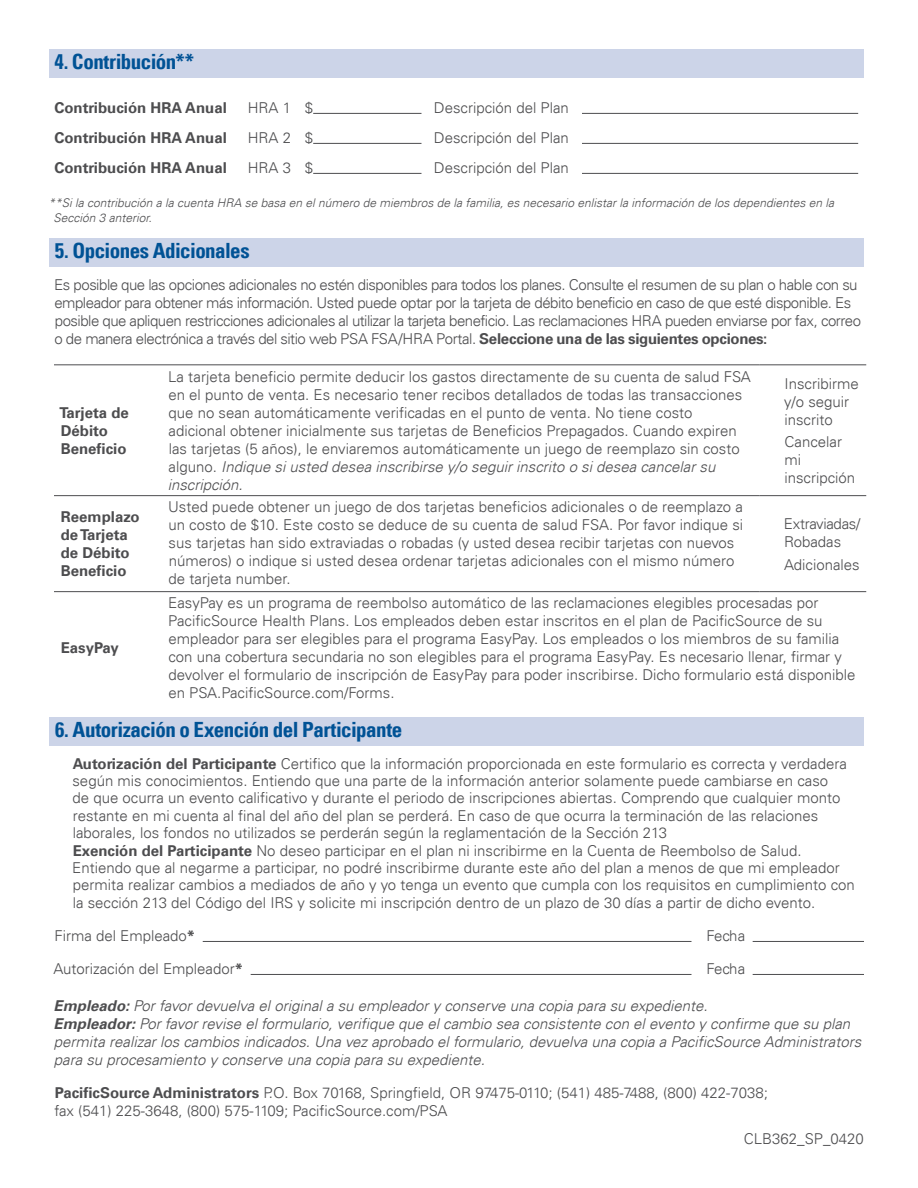
<style>
.page{position:relative;width:918px;height:1188px;background:#fff}
.page>*{position:absolute;margin:0;border:0;box-sizing:border-box;transform-origin:0 0}
.t1{font:700 condensed 21px "Univers LT";letter-spacing:-.025em;color:#005295}
.t2{font:300 15px/18px "Univers LT";color:#4d4d4f}
.t3{font:300 15px/18px "Univers LT";letter-spacing:-.035em;color:#4d4d4f}
.t4{font:italic 300 15px/18px "Univers LT";color:#4d4d4f}
.t5{font:700 15px/18px "Univers LT";color:#4d4d4f}
.t6{font:300 15px/18px "Univers LT";letter-spacing:-.02em;color:#4d4d4f}
.t7{font:italic 300 12px/15px "Univers LT";color:#4d4d4f}
.s1{font-weight:700}
.s2{font-style:italic}
</style>
<div class="page">
<div style="left:50px;top:50px;width:814px;height:28px;background:#ccd4e8"></div>
<div style="left:50px;top:238px;width:814px;height:29px;background:#ccd4e8"></div>
<div style="left:50px;top:718px;width:814px;height:28px;background:#ccd4e8"></div>
<hr style="left:203px;top:941px;width:489px;height:1px;background:#4d4d4f">
<hr style="left:753px;top:941px;width:111px;height:1px;background:#4d4d4f">
<hr style="left:251px;top:974px;width:441px;height:1px;background:#4d4d4f">
<hr style="left:753px;top:974px;width:111px;height:1px;background:#4d4d4f">
<hr style="left:313px;top:113px;width:108px;height:1px;background:#4d4d4f">
<hr style="left:582px;top:113px;width:276px;height:1px;background:#4d4d4f">
<hr style="left:313px;top:143px;width:108px;height:1px;background:#4d4d4f">
<hr style="left:582px;top:143px;width:276px;height:1px;background:#4d4d4f">
<hr style="left:313px;top:173px;width:108px;height:1px;background:#4d4d4f">
<hr style="left:582px;top:173px;width:276px;height:1px;background:#4d4d4f">
<hr style="left:54px;top:365px;width:108px;height:1px;background:#4d4d4f">
<hr style="left:162px;top:365px;width:598px;height:1px;background:#4d4d4f">
<hr style="left:760px;top:365px;width:106px;height:1px;background:#4d4d4f">
<hr style="left:54px;top:495px;width:108px;height:1px;background:#4d4d4f">
<hr style="left:162px;top:495px;width:598px;height:1px;background:#4d4d4f">
<hr style="left:760px;top:495px;width:106px;height:1px;background:#4d4d4f">
<hr style="left:54px;top:591px;width:108px;height:1px;background:#4d4d4f">
<hr style="left:162px;top:591px;width:598px;height:1px;background:#4d4d4f">
<hr style="left:760px;top:591px;width:106px;height:1px;background:#4d4d4f">
<h1 class="t1" style="left:54px;top:49px;width:141px">4. Contribución**</h1>
<p class="t5" style="left:54px;top:98px;width:174px">Contribución HRA Anual</p>
<p class="t2" style="left:248px;top:98px;width:67px">HRA 1 $</p>
<p class="t2" style="left:434px;top:98px;width:137px">Descripción del Plan</p>
<p class="t5" style="left:54px;top:128px;width:174px">Contribución HRA Anual</p>
<p class="t2" style="left:248px;top:128px;width:67px">HRA 2 $</p>
<p class="t2" style="left:434px;top:128px;width:137px">Descripción del Plan</p>
<p class="t5" style="left:54px;top:158px;width:174px">Contribución HRA Anual</p>
<p class="t2" style="left:248px;top:158px;width:67px">HRA 3 $</p>
<p class="t2" style="left:434px;top:158px;width:137px">Descripción del Plan</p>
<p class="t7" style="left:53px;top:195px;width:782px;text-indent:-5px">**Si la contribución a la cuenta HRA se basa en el número de miembros de la familia, es necesario enlistar la información de los dependientes en la<br>Sección 3 anterior.</p>
<h1 class="t1" style="left:55px;top:238px;width:196px">5. Opciones Adicionales</h1>
<p class="t3" style="left:54px;top:275px;width:808px">Es posible que las opciones adicionales no estén disponibles para todos los planes. Consulte el resumen de su plan o hable con su empleador para obtener más información. Usted puede optar por la tarjeta de débito beneficio en caso de que esté disponible. Es posible que apliquen restricciones adicionales al utilizar la tarjeta beneficio. Las reclamaciones HRA pueden enviarse por fax, correo o de manera electrónica a través del sitio web PSA FSA/HRA Portal. <span class="s1">Seleccione una de las siguientes opciones:</span></p>
<p class="t5" style="left:59px;top:403px;width:71px">Tarjeta de<br>Débito<br>Beneficio</p>
<p class="t2" style="left:168px;top:367px;width:585px">La tarjeta beneficio permite deducir los gastos directamente de su cuenta de salud FSA en el punto de venta. Es necesario tener recibos detallados de todas las transacciones que no sean automáticamente verificadas en el punto de venta. No tiene costo adicional obtener inicialmente sus tarjetas de Beneficios Prepagados. Cuando expiren las tarjetas (5 años), le enviaremos automáticamente un juego de reemplazo sin costo alguno. <span class="s2">Indique si usted desea inscribirse y/o seguir inscrito o si desea cancelar su inscripción.</span></p>
<p class="t2" style="left:784px;top:374px;width:76px">Inscribirme y/o seguir inscrito</p>
<p class="t2" style="left:784px;top:433px;width:72px">Cancelar mi inscripción</p>
<p class="t5" style="left:61px;top:508px;width:81px">Reemplazo de Tarjeta de Débito<br>Beneficio</p>
<p class="t2" style="left:168px;top:498px;width:577px">Usted puede obtener un juego de dos tarjetas beneficios adicionales o de reemplazo a un costo de $10. Este costo se deduce de su cuenta de salud FSA. Por favor indique si sus tarjetas han sido extraviadas o robadas (y usted desea recibir tarjetas con nuevos números) o indique si usted desea ordenar tarjetas adicionales con el mismo número de tarjeta number.</p>
<p class="t6" style="left:784px;top:515px;width:78px">Extraviadas/<br>Robadas</p>
<p class="t2" style="left:784px;top:555px;width:77px">Adicionales</p>
<p class="t2" style="left:168px;top:594px;width:689px">EasyPay es un programa de reembolso automático de las reclamaciones elegibles procesadas por PacificSource Health Plans. Los empleados deben estar inscritos en el plan de PacificSource de su empleador para ser elegibles para el programa EasyPay. Los empleados o los miembros de su familia con una cobertura secundaria no son elegibles para el programa EasyPay. Es necesario llenar, firmar y devolver el formulario de inscripción de EasyPay para poder inscribirse. Dicho formulario está disponible en PSA.PacificSource.com/Forms.</p>
<h1 class="t1" style="left:55px;top:717px;width:349px">6. Autorización o Exención del Participante</h1>
<p class="t2" style="left:72px;top:755px;width:784px;line-height:17.4px"><span class="s1">Autorización del Participante</span> Certifico que la información proporcionada en este formulario es correcta y verdadera según mis conocimientos. Entiendo que una parte de la información anterior solamente puede cambiarse en caso<br>de que ocurra un evento calificativo y durante el periodo de inscripciones abiertas. Comprendo que cualquier monto restante en mi cuenta al final del año del plan se perderá. En caso de que ocurra la terminación de las relaciones laborales, los fondos no utilizados se perderán según la reglamentación de la Sección 213<br><span class="s1">Exención del Participante</span> No deseo participar en el plan ni inscribirme en la Cuenta de Reembolso de Salud.<br>Entiendo que al negarme a participar, no podré inscribirme durante este año del plan a menos de que mi empleador permita realizar cambios a mediados de año y yo tenga un evento que cumpla con los requisitos en cumplimiento con la sección 213 del Código del IRS y solicite mi inscripción dentro de un plazo de 30 días a partir de dicho evento.</p>
<p class="t2" style="left:54px;top:926px;width:142px">Firma del Empleado<span class="s1">*</span></p>
<p class="t2" style="left:707px;top:926px;width:40px">Fecha</p>
<p class="t2" style="left:54px;top:959px;width:191px">Autorización del Empleador<span class="s1">*</span></p>
<p class="t2" style="left:707px;top:959px;width:40px">Fecha</p>
<p class="t4" style="left:54px;top:997px;width:809px"><span class="s1">Empleado:</span> Por favor devuelva el original a su empleador y conserve una copia para su expediente.<br><span class="s1">Empleador:</span> Por favor revise el formulario, verifique que el cambio sea consistente con el evento y confirme que su plan permita realizar los cambios indicados. Una vez aprobado el formulario, devuelva una copia a PacificSource Administrators para su procesamiento y conserve una copia para su expediente.</p>
<p class="t2" style="left:54px;top:1084px;width:715px"><span class="s1">PacificSource Administrators</span> P.O. Box 70168, Springfield, OR 97475-0110; (541) 485-7488, (800) 422-7038; fax (541) 225-3648, (800) 575-1109; PacificSource.com/PSA</p>
<p class="t2" style="left:744px;top:1130px;width:122px">CLB362_SP_0420</p>
<p class="t5" style="left:61px;top:639px;width:60px">EasyPay</p>
</div>
